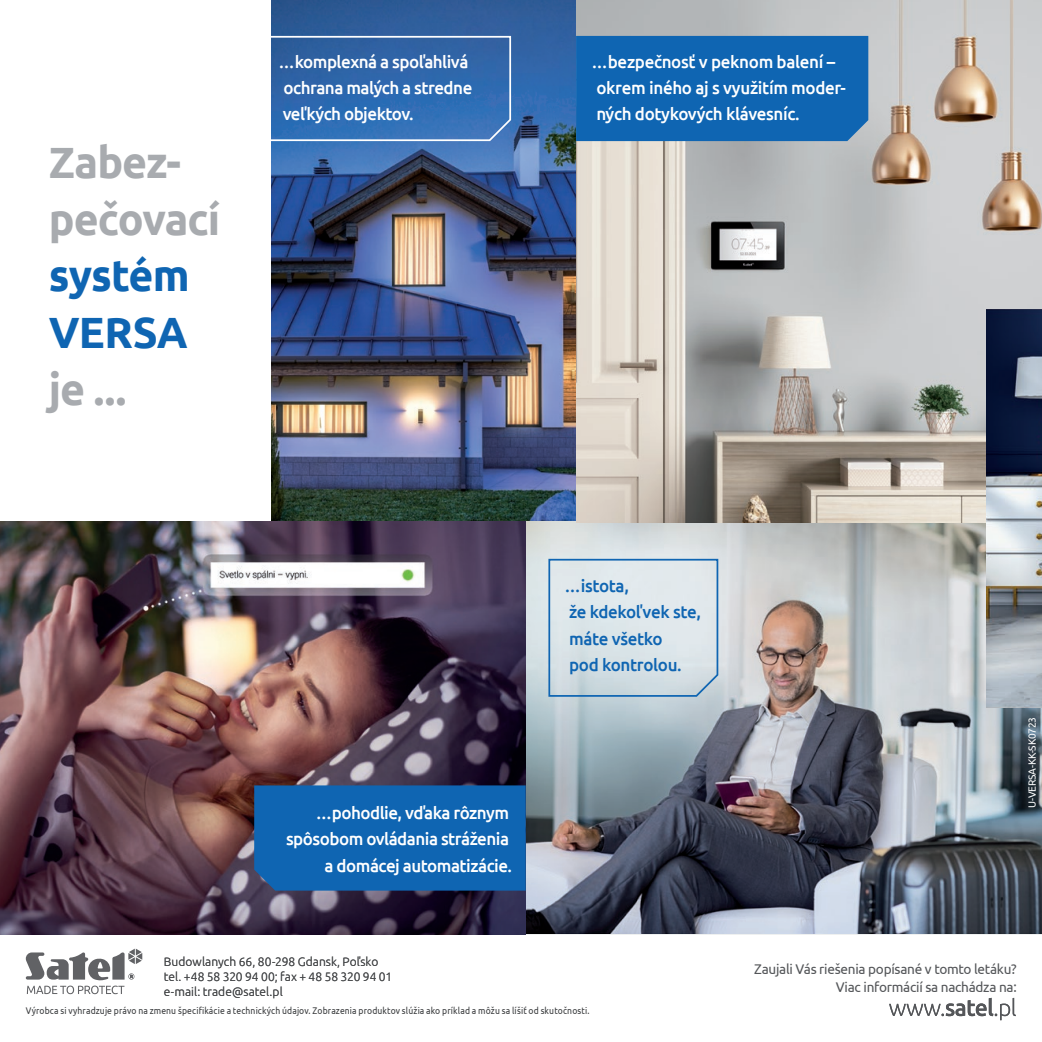
<style>
.page{position:relative;width:1042px;height:1042px;background:#fff}
.page>*{position:absolute;margin:0;border:0;box-sizing:border-box;transform-origin:0 0}
.t1{font:700 43.75px/56.7px "Ubuntu";letter-spacing:-.025em;color:#a8abaf}
.t2{font:700 43.75px/56.7px "Ubuntu";letter-spacing:-.02em;color:#0f65b2}
.t3{font:500 17.5px/26.2px "Ubuntu";letter-spacing:-.03em;color:#fff}
.t4{font:500 17.5px/26.2px "Ubuntu";letter-spacing:-.02em;color:#0f65b2}
.t5{font:14px/17.5px "Ubuntu";letter-spacing:-.02em;color:#545659;text-align:right}
.t6{font:300 12.25px/14.7px "Ubuntu";letter-spacing:.005em;color:#47494b}
.t7{font:10.5px "Ubuntu";letter-spacing:-.02em;color:#fff}
.t8{font:9.62px "Ubuntu";letter-spacing:.015em;color:#393b3d;scale:.89 1}
</style>
<div class="page">
<img style="left:526px;top:522px;width:516px;height:412px">
<img style="left:271px;top:0;width:305px;height:522px">
<svg style="left:576px;top:0;width:466px;height:522px;background:#bfbcb7"></svg>
<svg style="left:26px;top:948px;width:116px;height:46px"></svg>
<img style="left:0;top:521px;width:526px;height:413px">
<svg style="left:547px;top:558px;width:172px;height:139px;background:#d1dee5"></svg>
<svg style="left:271px;top:35px;width:241px;height:107px;background:#376eb0"></svg>
<div style="left:576px;top:36px;width:292px;height:105px;background:#0f65b2"></div>
<div style="left:254px;top:785px;width:272px;height:105px;background:#0f65b2"></div>
<img style="left:987px;top:309px;width:55px;height:398px">
<svg style="left:889px;top:998px;width:127px;height:22px"></svg>
<h1 class="t1" style="left:49px;top:133px;width:173px">Zabez&shy;pečovací</h1>
<h1 class="t2" style="left:49px;top:247px;width:142px">systém<br>VERSA</h1>
<h1 class="t1" style="left:49px;top:360px;width:79px">je ...</h1>
<p class="t3" style="left:278px;top:48px;width:196px">…komplexná a spoľahlivá ochrana malých a stredne veľkých objektov.</p>
<p class="t3" style="left:591px;top:48px;width:256px">…bezpečnosť v peknom balení – okrem iného aj s využitím moder&shy;ných dotykových klávesníc.</p>
<p class="t3" style="left:286px;top:799px;width:227px;text-align:right">…pohodlie, vďaka rôznym spôsobom ovládania stráženia a domácej automatizácie.</p>
<p class="t6" style="left:164px;top:954px;width:230px">Budowlanych 66, 80-298 Gdansk, Poľsko tel. +48 58 320 94 00; fax + 48 58 320 94 01 e-mail: trade@satel.pl</p>
<p class="t4" style="left:564px;top:572px;width:138px">…istota,<br>že kdekoľvek ste, máte všetko<br>pod kontrolou.</p>
<p class="t8" style="left:26px;top:1005px;width:635px">Výrobca si vyhradzuje právo na zmenu špecifikácie a technických údajov. Zobrazenia produktov slúžia ako príklad a môžu sa líšiť od skutočnosti.</p>
<p class="t7" style="left:1025px;top:808px;width:92px;rotate:-90deg">U-VERSA-KK-SK0723</p>
<p class="t5" style="left:754px;top:960px;width:264px">Zaujali Vás riešenia popísané v tomto letáku?<br>Viac informácií sa nachádza na:</p>
</div>
